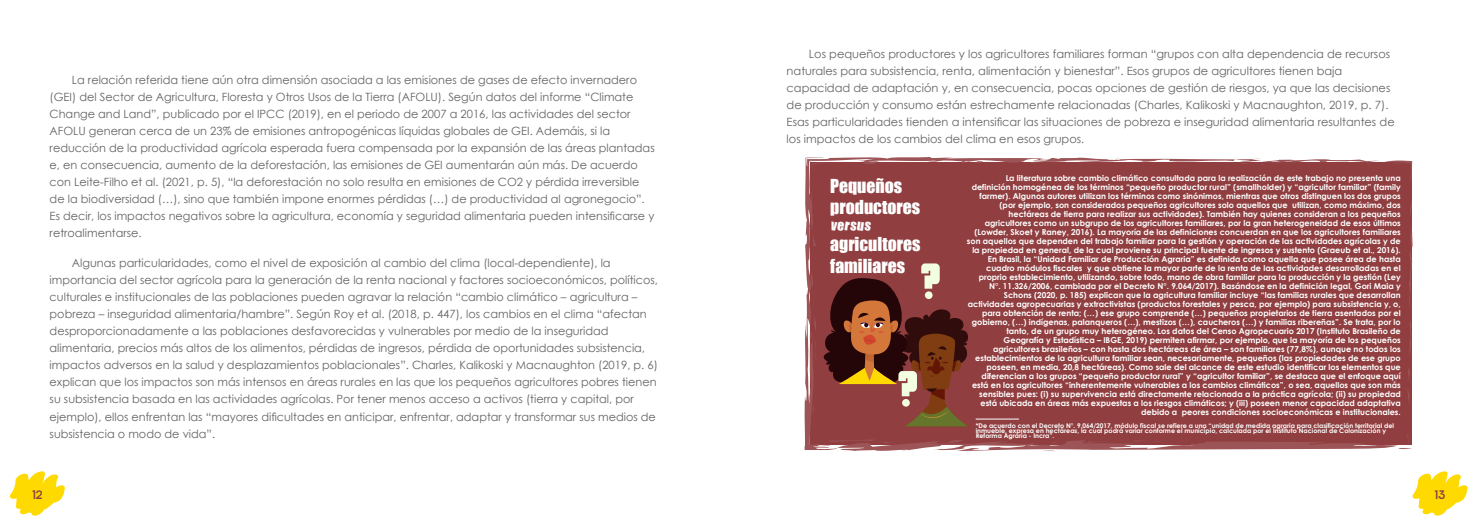
<style>
.page{position:relative;width:1474px;height:521px;background:#fff}
.page>*{position:absolute;margin:0;border:0;box-sizing:border-box;transform-origin:0 0}
.t1{font:54.86px "Blax Slab XXL";color:#f2ffe1}
.t2{font:17.68px/21.3px "Impact";color:#fff}
.t3{font:13.47px "Impact";color:#fff}
.t4{font:11.38px/17.1px "Century Gothic";color:#646363}
.t5{font:500 10.5px "Dazzle Unicase";color:#903e40}
.t6{font:700 8.14px/9px "Century Gothic";color:#fff;text-align:right}
.t7{font:700 6.48px/5.1px "Century Gothic";color:#fff}
</style>
<div class="page">
<svg style="left:1412px;top:471px;width:55px;height:45px"></svg>
<svg style="left:10px;top:471px;width:55px;height:45px"></svg>
<svg style="left:804px;top:157px;width:457px;height:293px;background:#994f50"></svg>
<svg style="left:1238px;top:158px;width:174px;height:29px;background:#9b5153"></svg>
<svg style="left:969px;top:161px;width:14px;height:2px"></svg>
<svg style="left:811px;top:163px;width:17px;height:9px"></svg>
<svg style="left:805px;top:197px;width:607px;height:254px;background:#8f4040"></svg>
<hr style="left:975px;top:419px;width:43px;height:1px;background:#fff">
<p class="t4" style="left:50px;top:71px;width:606px;text-indent:22px">La relación referida tiene aún otra dimensión asociada a las emisiones de gases de efecto invernadero (GEI) del Sector de Agricultura, Floresta y Otros Usos de la Tierra (AFOLU). Según datos del informe “Climate Change and Land”, publicado por el IPCC (2019), en el periodo de 2007 a 2016, las actividades del sector AFOLU generan cerca de un 23% de emisiones antropogénicas líquidas globales de GEI. Ademáis, si la reducción de la productividad agrícola esperada fuera compensada por la expansión de las áreas plantadas e, en consecuencia, aumento de la deforestación, las emisiones de GEI aumentarán aún más. De acuerdo con Leite-Filho et al. (2021, p. 5), “la deforestación no solo resulta en emisiones de CO2 y pérdida irreversible de la biodiversidad (…), sino que también impone enormes pérdidas (…) de productividad al agronegocio”.<br>Es decir, los impactos negativos sobre la agricultura, economía y seguridad alimentaria pueden intensificarse y retroalimentarse.</p>
<p class="t4" style="left:50px;top:254px;width:610px;text-indent:22px">Algunas particularidades, como el nivel de exposición al cambio del clima (local-dependiente), la importancia del sector agrícola para la generación de la renta nacional y factores socioeconómicos, políticos, culturales e institucionales de las poblaciones pueden agravar la relación “cambio climático – agricultura – pobreza – inseguridad alimentaria/hambre”. Según Roy et al. (2018, p. 447), los cambios en el clima “afectan desproporcionadamente a las poblaciones desfavorecidas y vulnerables por medio de la inseguridad alimentaria, precios más altos de los alimentos, pérdidas de ingresos, pérdida de oportunidades subsistencia, impactos adversos en la salud y desplazamientos poblacionales”. Charles, Kalikoski y Macnaughton (2019, p. 6) explican que los impactos son más intensos en áreas rurales en las que los pequeños agricultores pobres tienen su subsistencia basada en las actividades agrícolas. Por tener menos acceso a activos (tierra y capital, por ejemplo), ellos enfrentan las “mayores dificultades en anticipar, enfrentar, adaptar y transformar sus medios de subsistencia o modo de vida”.</p>
<p class="t4" style="left:786px;top:45px;width:609px;text-indent:22px">Los pequeños productores y los agricultores familiares forman “grupos con alta dependencia de recursos naturales para subsistencia, renta, alimentación y bienestar”. Esos grupos de agricultores tienen baja capacidad de adaptación y, en consecuencia, pocas opciones de gestión de riesgos, ya que las decisiones de producción y consumo están estrechamente relacionadas (Charles, Kalikoski y Macnaughton, 2019, p. 7).<br>Esas particularidades tienden a intensificar las situaciones de pobreza e inseguridad alimentaria resultantes de los impactos de los cambios del clima en esos grupos.</p>
<p class="t6" style="left:966px;top:173px;width:435px">La literatura sobre cambio climático consultada para la realización de este trabajo no presenta una definición homogénea de los términos “pequeño productor rural” (smallholder) y “agricultor familiar” (family farmer). Algunos autores utilizan los términos como sinónimos, mientras que otros distinguen los dos grupos (por ejemplo, son considerados pequeños agricultores solo aquellos que utilizan, como máximo, dos hectáreas de tierra para realizar sus actividades). También hay quienes consideran a los pequeños agricultores como un subgrupo de los agricultores familiares, por la gran heterogeneidad de esos últimos (Lowder, Skoet y Raney, 2016). La mayoría de las definiciones concuerdan en que los agricultores familiares son aquellos que dependen del trabajo familiar para la gestión y operación de las actividades agrícolas y de la propiedad en general, de la cual proviene su principal fuente de ingresos y sustento (Graeub et al., 2016).<br>En Brasil, la “Unidad Familiar de Producción Agraria” es definida como aquella que posee área de hasta cuadro módulos fiscales y que obtiene la mayor parte de la renta de las actividades desarrolladas en el proprio establecimiento, utilizando, sobre todo, mano de obra familiar para la producción y la gestión (Ley N°. 11.326/2006, cambiada por el Decreto N°. 9.064/2017). Basándose en la definición legal, Gori Maia y Schons (2020, p. 185) explican que la agricultura familiar incluye “las familias rurales que desarrollan actividades agropecuarias y extractivistas (productos forestales y pesca, por ejemplo) para subsistencia y, o, para obtención de renta; (…) ese grupo comprende (…) pequeños propietarios de tierra asentados por el gobierno, (…) indígenas, palanqueros (…), mestizos (…), caucheros (…) y familias ribereñas”. Se trata, por lo tanto, de un grupo muy heterogéneo. Los datos del Censo Agropecuario 2017 (Instituto Brasileño de Geografía y Estadística – IBGE, 2019) permiten afirmar, por ejemplo, que la mayoría de los pequeños agricultores brasileños – con hasta dos hectáreas de área – son familiares (77,8%), aunque no todos los establecimientos de la agricultura familiar sean, necesariamente, pequeños (las propiedades de ese grupo poseen, en media, 20,8 hectáreas). Como sale del alcance de este estudio identificar los elementos que diferencian a los grupos “pequeño productor rural” y “agricultor familiar”, se destaca que el enfoque aquí está en los agricultores “inherentemente vulnerables a los cambios climáticos”, o sea, aquellos que son más sensibles pues: (i) su supervivencia está directamente relacionada a la práctica agrícola; (ii) su propiedad está ubicada en áreas más expuestas a los riesgos climáticos; y (iii) poseen menor capacidad adaptativa debido a peores condiciones socioeconómicas e institucionales.</p>
<h2 class="t2" style="left:830px;top:175px;width:91px">Pequeños productores</h2>
<h3 class="t3" style="left:832px;top:212px;width:41px;rotate:8deg">versus</h3>
<h2 class="t2" style="left:830px;top:233px;width:92px">agricultores familiares</h2>
<h1 class="t1" style="left:920px;top:252px;width:21px">?</h1>
<h1 class="t1" style="left:898px;top:360px;width:21px">?</h1>
<p class="t7" style="left:975px;top:422px;width:420px">*De acuerdo con el Decreto N°. 9.064/2017, módulo fiscal se refiere a una “unidad de medida agraria para clasificación territorial del inmueble, expresa en hectáreas, la cual podrá variar conforme el municipio, calculada por el Instituto Nacional de Colonización y<br>Reforma Agraria - Incra”.</p>
<p class="t5" style="left:32px;top:486px;width:12px">12</p>
<p class="t5" style="left:1434px;top:486px;width:12px">13</p>
</div>
